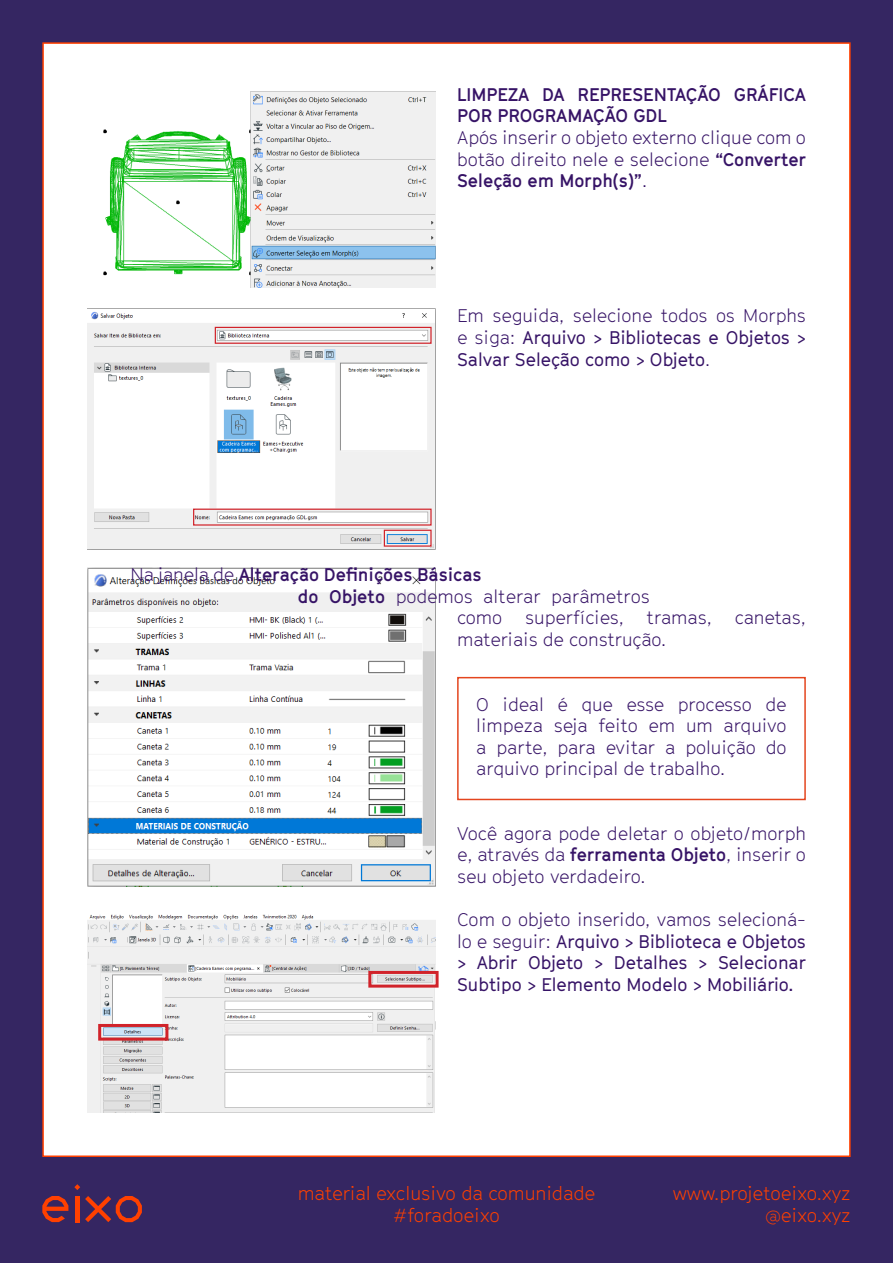
<style>
.page{position:relative;width:893px;height:1263px;background:#fff}
.page>*{position:absolute;margin:0;border:0;box-sizing:border-box;transform-origin:0 0}
.t1{font:300 18.6px/22.4px "GT Cinetype";color:#ff4000;text-align:right}
.t2{font:300 18px/21.6px "GT Cinetype";color:#361366;text-align:justify}
.t3{font:18px/21.6px "GT Cinetype";color:#361366;text-align:justify}
.t4{font:700 18px/21.6px "GT Cinetype";color:#361366}
.s1{font-weight:700}
.s2{font-weight:300}
</style>
<div class="page">
<div style="left:0;top:0;width:42px;height:1263px;background:#352662"></div>
<div style="left:851px;top:0;width:42px;height:1263px;background:#352662"></div>
<div style="left:31px;top:0;width:862px;height:42px;background:#352662"></div>
<div style="left:31px;top:1157px;width:862px;height:106px;background:#352662"></div>
<div style="left:457px;top:677px;width:349px;height:123px;border:2px solid #e4451e"></div>
<img style="left:103px;top:91px;width:333px;height:196px">
<img style="left:87px;top:309px;width:349px;height:240px">
<img style="left:87px;top:568px;width:349px;height:318px">
<img style="left:87px;top:914px;width:349px;height:198px">
<div style="left:215px;top:327px;width:217px;height:17px;border:1px solid #d1232a"></div>
<div style="left:193px;top:509px;width:239px;height:17px;border:1px solid #d1232a"></div>
<div style="left:98px;top:1024px;width:70px;height:16px;border:3px solid #d1232a"></div>
<div style="left:368px;top:971px;width:71px;height:16px;border:3px solid #d1232a"></div>
<div style="left:384px;top:530px;width:48px;height:17px;border:1px solid #d1232a"></div>
<svg style="left:42px;top:1196px;width:26px;height:26px"></svg>
<svg style="left:74px;top:1184px;width:6px;height:6px"></svg>
<hr style="left:75px;top:1196px;width:4px;height:26px;background:#ff4000">
<svg style="left:85px;top:1196px;width:57px;height:26px"></svg>
<p class="t4" style="left:457px;top:83px;width:350px">LIMPEZA DA REPRESENTAÇÃO GRÁFICA<br>POR PROGRAMAÇÃO GDL</p>
<p class="t2" style="left:457px;top:127px;width:350px">Após inserir o objeto externo clique com o botão direito nele e selecione <span class="s1">“Converter Seleção em Morph(s)”</span>.</p>
<p class="t3" style="left:457px;top:305px;width:350px"><span class="s2">Em seguida, selecione todos os Morphs e siga:</span> Arquivo &gt; Bibliotecas e Objetos &gt; Salvar Seleção como &gt; Objeto<span class="s2">.</span></p>
<p class="t4" style="left:130px;top:564px;width:353px"><span class="s2">Na janela de</span> Alteração Defnições Básicas</p>
<p class="t2" style="left:298px;top:585px;width:354px"><span class="s1">do Objeto</span> podemos alterar parâmetros</p>
<p class="t2" style="left:457px;top:607px;width:47px">como</p>
<p class="t2" style="left:525px;top:607px;width:100px">superfícies,</p>
<p class="t2" style="left:647px;top:607px;width:67px">tramas,</p>
<p class="t2" style="left:735px;top:607px;width:73px">canetas,</p>
<p class="t2" style="left:457px;top:629px;width:210px">materiais de construção.</p>
<p class="t2" style="left:476px;top:693px;width:312px">O ideal é que esse processo de limpeza seja feito em um arquivo a parte, para evitar a poluição do arquivo principal de trabalho.</p>
<p class="t2" style="left:457px;top:822px;width:350px">Você agora pode deletar o objeto/morph e, através da <span class="s1">ferramenta Objeto</span>, inserir o seu objeto verdadeiro.</p>
<p class="t3" style="left:457px;top:908px;width:350px"><span class="s2">Com o objeto inserido, vamos selecioná&shy;lo e seguir:</span> Arquivo &gt; Biblioteca e Objetos &gt; Abrir Objeto &gt; Detalhes &gt; Selecionar Subtipo &gt; Elemento Modelo &gt; Mobiliário.</p>
<p class="t1" style="left:298px;top:1182px;width:299px;text-align:center">material exclusivo da comunidade #foradoeixo</p>
<p class="t1" style="left:673px;top:1182px;width:179px">www.projetoeixo.xyz @eixo.xyz</p>
</div>
